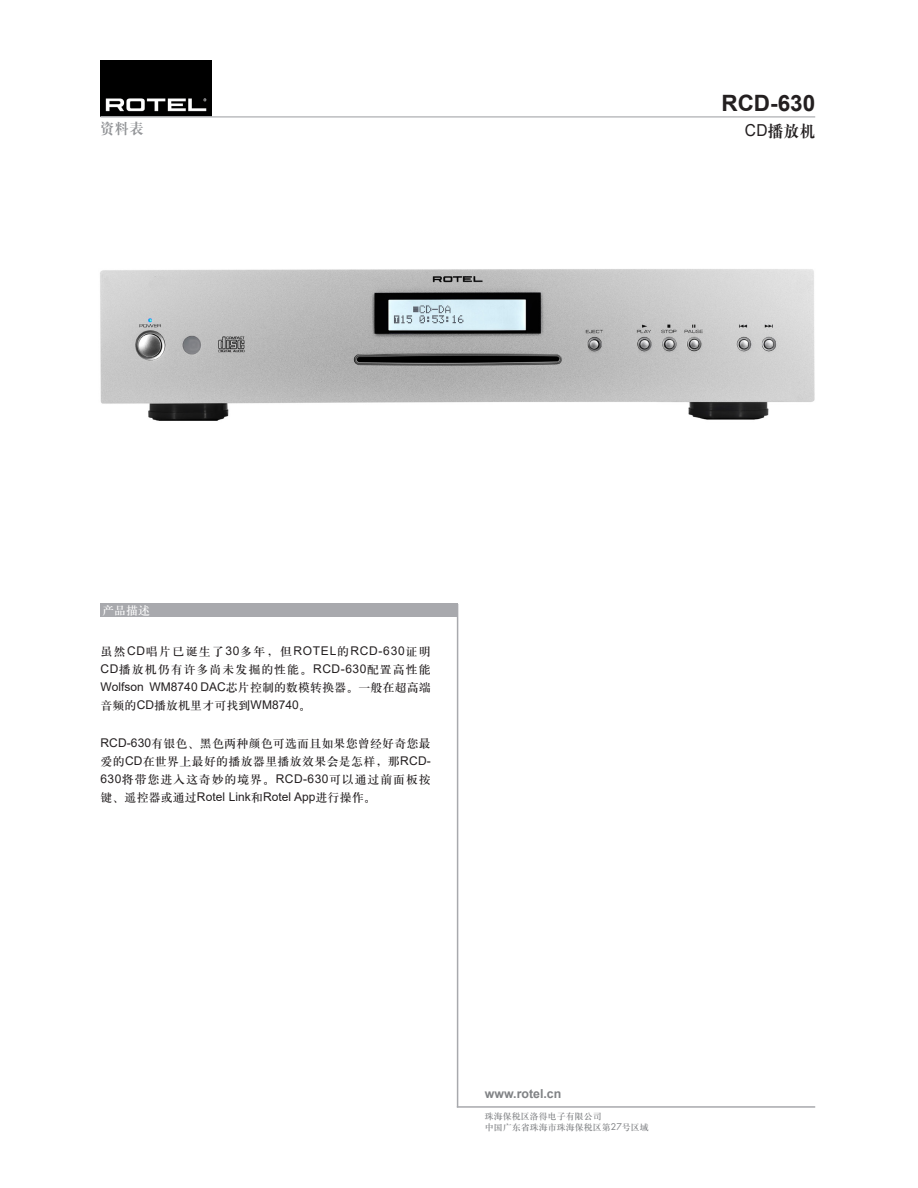
<style>
.page{position:relative;width:918px;height:1188px;background:#fff}
.page>*{position:absolute;margin:0;border:0;box-sizing:border-box;transform-origin:0 0}
.t1{font:700 22.5px "Arial";color:#231f20}
.t2{font:16.5px "H Ya 4 gj";color:#231f20;scale:.94 1}
.t3{font:15px "H Ya 4 gj";color:#939598;scale:.94 1}
.t4{font:700 12.3px "Arial";color:#808285}
.body_copy{font:12px/18px "H Ya 3 gj";letter-spacing:.02em;color:#231f20;text-align:justify}
.t5{font:12px "H Ya 3 gj";color:#fff}
.t6{font:9px/11.2px "H Ya 3 gj";color:#808285}
.s1{font-family:"Arial"}
.s2{font-family:"Futura Std"}
</style>
<div class="page">
<img style="left:100px;top:61px;width:111px;height:55px">
<hr style="left:457px;top:604px;width:1px;height:503px;background:#a8a9ad">
<div style="left:100px;top:604px;width:358px;height:13px;background:#a8a9ad"></div>
<hr style="left:457px;top:1106px;width:358px;height:2px;background:#a8a9ad">
<hr style="left:100px;top:116px;width:715px;height:2px;background:#bcbdc0">
<img style="left:100px;top:269px;width:715px;height:152px">
<h1 class="t1" style="left:721px;top:87px;width:95px">RCD-630</h1>
<p class="t3" style="left:100px;top:121px;width:47px">资料表</p>
<h2 class="t2" style="left:745px;top:123px;width:76px"><span class="s1">CD</span>播放机</h2>
<p class="t5" style="left:102px;top:604px;width:49px">产品描述</p>
<p class="body_copy" style="left:100px;top:642px;width:332px">虽然<span class="s1">CD</span>唱片已诞生了<span class="s1">30</span>多年，但<span class="s1">ROTEL</span>的<span class="s1">RCD-630</span>证明<span class="s1">CD</span>播放机仍有许多尚未发掘的性能。<span class="s1">RCD-630</span>配置高性能<span class="s1">Wolfson WM8740 DAC</span>芯片控制的数模转换器。一般在超高端音频的<span class="s1">CD</span>播放机里才可找到<span class="s1">WM8740</span>。</p>
<p class="body_copy" style="left:100px;top:734px;width:332px"><span class="s1">RCD-630</span>有银色、黑色两种颜色可选而且如果您曾经好奇您最爱的<span class="s1">CD</span>在世界上最好的播放器里播放效果会是怎样，那<span class="s1">RCD-630</span>将带您进入这奇妙的境界。<span class="s1">RCD-630</span>可以通过前面板按键、遥控器或通过<span class="s1">Rotel Link</span>和<span class="s1">Rotel App</span>进行操作。</p>
<p class="t4" style="left:485px;top:1085px;width:78px">www.rotel.cn</p>
<p class="t6" style="left:485px;top:1111px;width:166px">珠海保税区洛得电子有限公司<br>中国广东省珠海市珠海保税区第<span class="s2">27</span>号区域</p>
</div>
